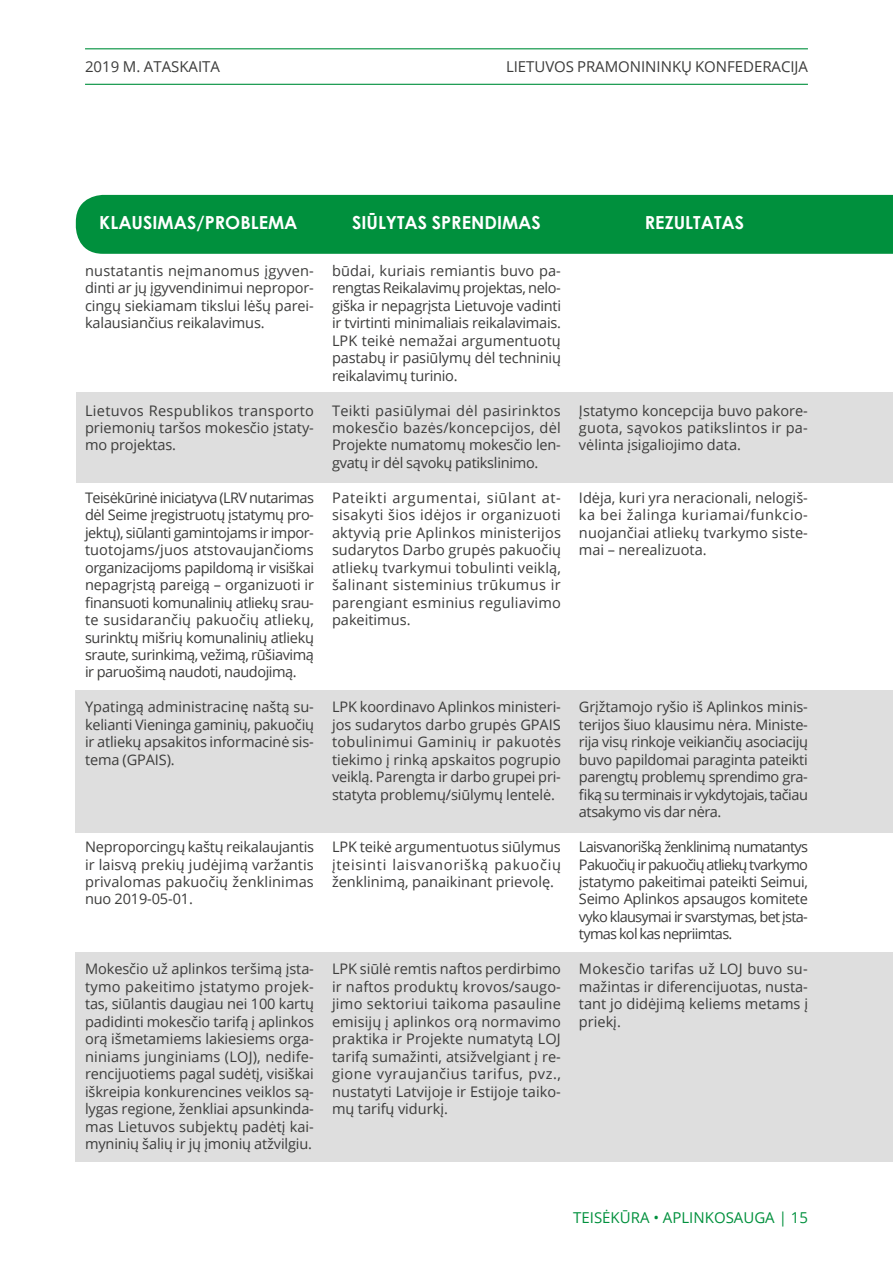
<style>
.page{position:relative;width:893px;height:1263px;background:#fff}
.page>*{position:absolute;margin:0;border:0;box-sizing:border-box;transform-origin:0 0}
.t1{font:700 18px "Century Gothic";color:#fff}
.t2{font:15px "Open Sans";letter-spacing:-.005em;color:#3c3c3b}
.t3{font:15px "Open Sans";color:#00903d}
.t4{font:14.55px/17.4px "Open Sans";letter-spacing:-.01em;color:#3c3c3b;text-align:justify}
</style>
<div class="page">
<hr style="left:85px;top:48px;width:723px;height:1px;background:#00903d">
<hr style="left:85px;top:84px;width:723px;height:1px;background:#00903d">
<div style="left:76px;top:195px;width:817px;height:59px;background:#00903d"></div>
<div style="left:75px;top:952px;width:818px;height:210px;background:#dedede"></div>
<div style="left:75px;top:691px;width:818px;height:142px;background:#dedede"></div>
<div style="left:77px;top:393px;width:816px;height:90px;background:#dedede"></div>
<p class="t2" style="left:85px;top:56px;width:137px">2019 M. ATASKAITA</p>
<p class="t2" style="left:506px;top:56px;width:304px">LIETUVOS PRAMONININKŲ KONFEDERACIJA</p>
<p class="t1" style="left:99px;top:209px;width:200px">KLAUSIMAS/PROBLEMA</p>
<p class="t1" style="left:352px;top:209px;width:190px">SIŪLYTAS SPRENDIMAS</p>
<p class="t1" style="left:645px;top:209px;width:101px">REZULTATAS</p>
<p class="t4" style="left:85px;top:261px;width:230px">nustatantis neįmanomus įgyven&shy;dinti ar jų įgyvendinimui nepropor&shy;cingų siekiamam tikslui lėšų parei&shy;kalausiančius reikalavimus.</p>
<p class="t4" style="left:85px;top:401px;width:230px">Lietuvos Respublikos transporto priemonių taršos mokesčio įstaty&shy;mo projektas.</p>
<p class="t4" style="left:85px;top:488px;width:231px">Teisėkūrinė iniciatyva (LRV nutarimas dėl Seime įregistruotų įstatymų pro&shy;jektų), siūlanti gamintojams ir impor&shy;tuotojams/juos atstovaujančioms organizacijoms papildomą ir visiškai nepagrįstą pareigą – organizuoti ir finansuoti komunalinių atliekų srau&shy;te susidarančių pakuočių atliekų, surinktų mišrių komunalinių atliekų sraute, surinkimą, vežimą, rūšiavimą ir paruošimą naudoti, naudojimą.</p>
<p class="t4" style="left:85px;top:698px;width:231px">Ypatingą administracinę naštą su&shy;kelianti Vieninga gaminių, pakuočių ir atliekų apsakitos informacinė sis&shy;tema (GPAIS).</p>
<p class="t4" style="left:85px;top:838px;width:231px">Neproporcingų kaštų reikalaujantis ir laisvą prekių judėjimą varžantis privalomas pakuočių ženklinimas nuo 2019-05-01.</p>
<p class="t4" style="left:332px;top:261px;width:231px">būdai, kuriais remiantis buvo pa&shy;rengtas Reikalavimų projektas, nelo&shy;giška ir nepagrįsta Lietuvoje vadinti ir tvirtinti minimaliais reikalavimais.<br>LPK teikė nemažai argumentuotų pastabų ir pasiūlymų dėl techninių reikalavimų turinio.</p>
<p class="t4" style="left:332px;top:401px;width:230px">Teikti pasiūlymai dėl pasirinktos mokesčio bazės/koncepcijos, dėl Projekte numatomų mokesčio len&shy;gvatų ir dėl sąvokų patikslinimo.</p>
<p class="t4" style="left:332px;top:488px;width:231px">Pateikti argumentai, siūlant at&shy;sisakyti šios idėjos ir organizuoti aktyvią prie Aplinkos ministerijos sudarytos Darbo grupės pakuočių atliekų tvarkymui tobulinti veiklą, šalinant sisteminius trūkumus ir parengiant esminius reguliavimo pakeitimus.</p>
<p class="t4" style="left:332px;top:698px;width:231px">LPK koordinavo Aplinkos ministeri&shy;jos sudarytos darbo grupės GPAIS tobulinimui Gaminių ir pakuotės tiekimo į rinką apskaitos pogrupio veiklą. Parengta ir darbo grupei pri&shy;statyta problemų/siūlymų lentelė.</p>
<p class="t4" style="left:332px;top:838px;width:230px">LPK teikė argumentuotus siūlymus įteisinti laisvanorišką pakuočių ženklinimą, panaikinant prievolę.</p>
<p class="t4" style="left:85px;top:960px;width:230px">Mokesčio už aplinkos teršimą įsta&shy;tymo pakeitimo įstatymo projek&shy;tas, siūlantis daugiau nei 100 kartų padidinti mokesčio tarifą į aplinkos orą išmetamiems lakiesiems orga&shy;niniams junginiams (LOJ), nedife&shy;rencijuotiems pagal sudėtį, visiškai iškreipia konkurencines veiklos są&shy;lygas regione, ženkliai apsunkinda&shy;mas Lietuvos subjektų padėtį kai&shy;myninių šalių ir jų įmonių atžvilgiu.</p>
<p class="t4" style="left:332px;top:960px;width:231px">LPK siūlė remtis naftos perdirbimo ir naftos produktų krovos/saugo&shy;jimo sektoriui taikoma pasauline emisijų į aplinkos orą normavimo praktika ir Projekte numatytą LOJ tarifą sumažinti, atsižvelgiant į re&shy;gione vyraujančius tarifus, pvz., nustatyti Latvijoje ir Estijoje taiko&shy;mų tarifų vidurkį.</p>
<p class="t4" style="left:579px;top:401px;width:230px">Įstatymo koncepcija buvo pakore&shy;guota, sąvokos patikslintos ir pa&shy;vėlinta įsigaliojimo data.</p>
<p class="t4" style="left:579px;top:488px;width:230px">Idėja, kuri yra neracionali, nelogiš&shy;ka bei žalinga kuriamai/funkcio&shy;nuojančiai atliekų tvarkymo siste&shy;mai – nerealizuota.</p>
<p class="t4" style="left:579px;top:698px;width:231px">Grįžtamojo ryšio iš Aplinkos minis&shy;terijos šiuo klausimu nėra. Ministe&shy;rija visų rinkoje veikiančių asociacijų buvo papildomai paraginta pateikti parengtų problemų sprendimo gra&shy;fiką su terminais ir vykdytojais, tačiau atsakymo vis dar nėra.</p>
<p class="t4" style="left:579px;top:838px;width:231px">Laisvanorišką ženklinimą numatantys Pakuočių ir pakuočių atliekų tvarkymo įstatymo pakeitimai pateikti Seimui, Seimo Aplinkos apsaugos komitete vyko klausymai ir svarstymas, bet įsta&shy;tymas kol kas nepriimtas.</p>
<p class="t4" style="left:579px;top:960px;width:231px">Mokesčio tarifas už LOJ buvo su&shy;mažintas ir diferencijuotas, nusta&shy;tant jo didėjimą keliems metams į priekį.</p>
<p class="t3" style="left:573px;top:1207px;width:236px">TEISĖKŪRA • APLINKOSAUGA | 15</p>
</div>
